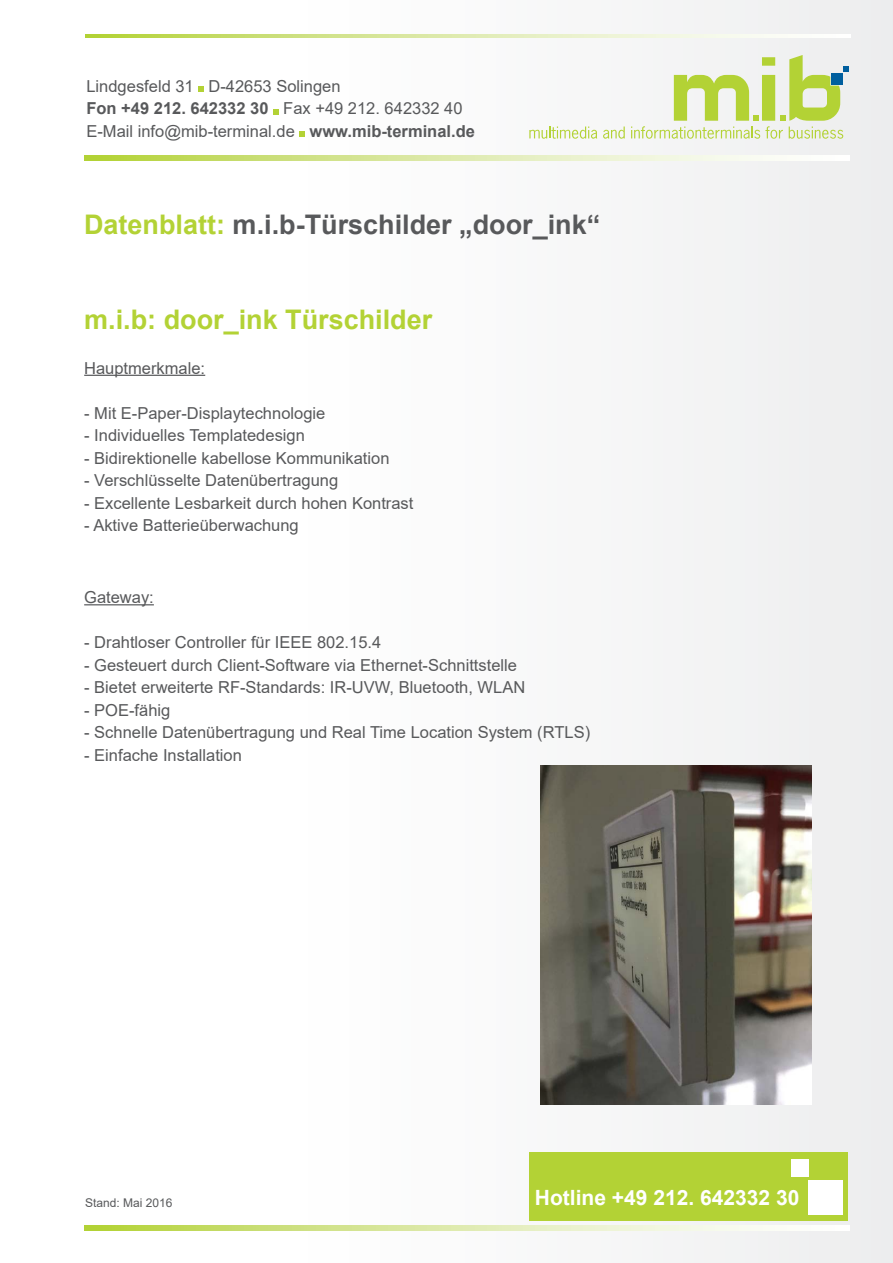
<style>
.page{position:relative;width:893px;height:1263px;background:#fff}
.page>*{position:absolute;margin:0;border:0;box-sizing:border-box;transform-origin:0 0}
.t1{font:700 27px "Arial";color:#58595b}
.t2{font:700 27px "Arial";color:#b3d235}
.t3{font:700 21px "Arial";color:#fff}
.t4{font:16.5px/22.5px "Arial";color:#58595b}
.t5{font:12px "Arial";color:#58595b}
.s1{font-weight:700}
.s2{color:#b3d235}
</style>
<div class="page">
<div style="left:259px;top:0;width:634px;height:1263px;background:#f8f9f9"></div>
<svg style="left:529px;top:127px;width:68px;height:12px"></svg>
<svg style="left:603px;top:127px;width:22px;height:12px"></svg>
<svg style="left:631px;top:55px;width:217px;height:84px"></svg>
<svg style="left:85px;top:156px;width:651px;height:4px;background:#d8e79c"></svg>
<svg style="left:198px;top:86px;width:6px;height:6px"></svg>
<svg style="left:273px;top:109px;width:6px;height:5px"></svg>
<svg style="left:299px;top:131px;width:6px;height:6px"></svg>
<svg style="left:86px;top:34px;width:651px;height:3px;background:#d8e79c"></svg>
<div style="left:529px;top:1152px;width:319px;height:68px;background:#b3d235"></div>
<div style="left:808px;top:1180px;width:35px;height:35px;background:#fff"></div>
<div style="left:791px;top:1159px;width:18px;height:18px;background:#fff"></div>
<svg style="left:85px;top:1226px;width:651px;height:4px;background:#d8e79c"></svg>
<hr style="left:84px;top:375px;width:121px;height:1px;background:#58595b">
<hr style="left:84px;top:604px;width:70px;height:1px;background:#58595b">
<img style="left:540px;top:765px;width:271px;height:339px">
<p class="t4" style="left:86px;top:75px;width:390px">Lindgesfeld 31 D-42653 Solingen<br><span class="s1">Fon +49 212. 642332 30</span> Fax +49 212. 642332 40<br>E-Mail info@mib-terminal.de <span class="s1">www.mib-terminal.de</span></p>
<h1 class="t1" style="left:84px;top:205px;width:518px"><span class="s2">Datenblatt:</span> m.i.b-Türschilder „door_ink“</h1>
<h1 class="t2" style="left:84px;top:300px;width:350px">m.i.b: door_ink Türschilder</h1>
<p class="t4" style="left:84px;top:356px;width:123px">Hauptmerkmale:</p>
<p class="t4" style="left:84px;top:401px;width:243px">- Mit E-Paper-Displaytechnologie</p>
<p class="t4" style="left:84px;top:424px;width:222px">- Individuelles Templatedesign</p>
<p class="t4" style="left:84px;top:446px;width:307px">- Bidirektionelle kabellose Kommunikation</p>
<p class="t4" style="left:84px;top:469px;width:256px">- Verschlüsselte Datenübertragung</p>
<p class="t4" style="left:84px;top:491px;width:331px">- Excellente Lesbarkeit durch hohen Kontrast</p>
<p class="t4" style="left:84px;top:514px;width:216px">- Aktive Batterieüberwachung</p>
<p class="t4" style="left:84px;top:586px;width:71px">Gateway:</p>
<p class="t4" style="left:84px;top:631px;width:299px">- Drahtloser Controller für IEEE 802.15.4</p>
<p class="t4" style="left:84px;top:653px;width:434px">- Gesteuert durch Client-Software via Ethernet-Schnittstelle</p>
<p class="t4" style="left:84px;top:676px;width:443px">- Bietet erweiterte RF-Standards: IR-UVW, Bluetooth, WLAN</p>
<p class="t4" style="left:84px;top:698px;width:88px">- POE-fähig</p>
<p class="t4" style="left:84px;top:721px;width:507px">- Schnelle Datenübertragung und Real Time Location System (RTLS)</p>
<p class="t4" style="left:84px;top:743px;width:159px">- Einfache Installation</p>
<p class="t5" style="left:85px;top:1194px;width:89px">Stand: Mai 2016</p>
<p class="t3" style="left:535px;top:1183px;width:266px">Hotline +49 212. 642332 30</p>
</div>
